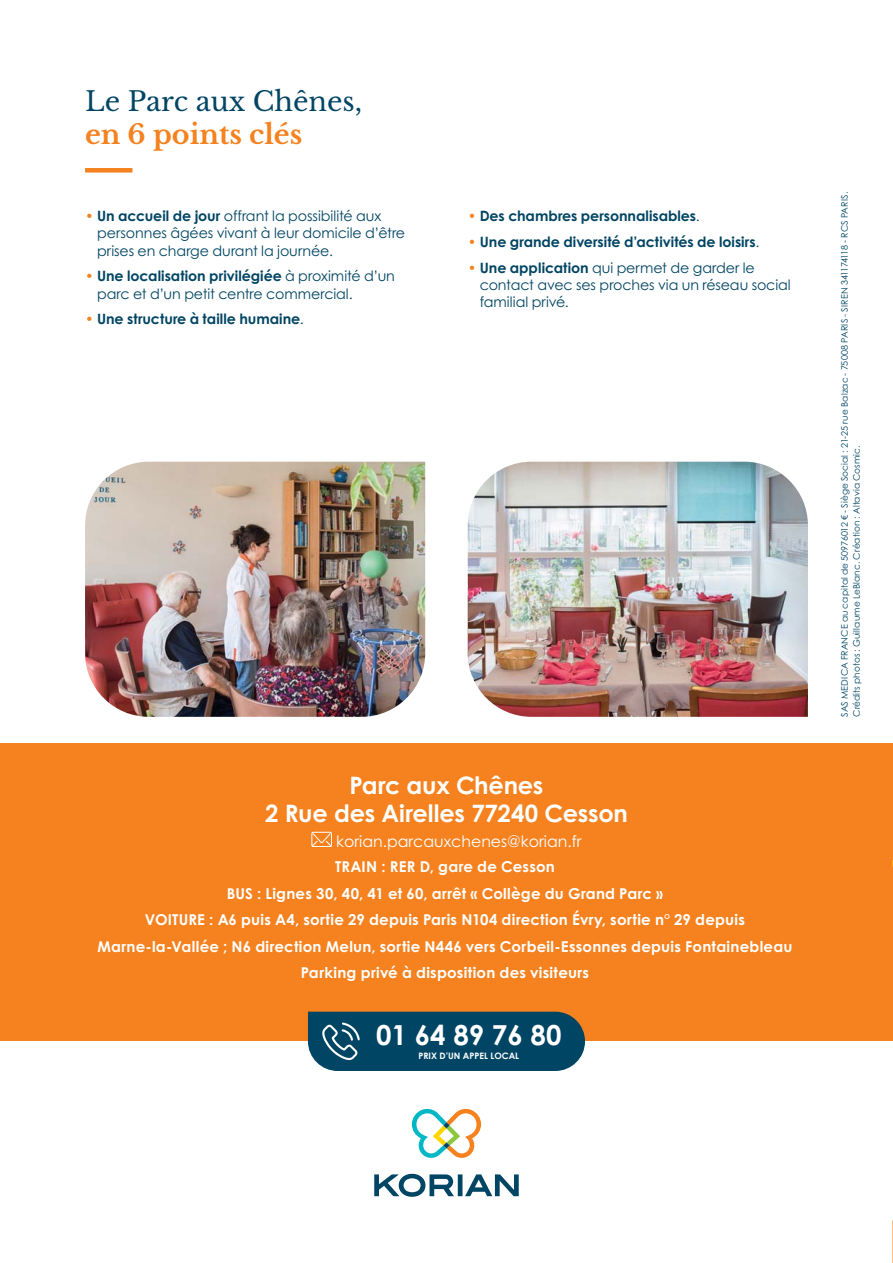
<style>
.page{position:relative;width:893px;height:1263px;background:#fff}
.page>*{position:absolute;margin:0;border:0;box-sizing:border-box;transform-origin:0 0}
.t1{font:700 27.6px "Century Gothic Std";color:#fff}
.t2{font:27px "Libre Baskerville";color:#004563}
.t3{font:700 27px "Libre Baskerville";color:#f5821f}
.t4{font:700 24px/28.8px "Century Gothic Std";letter-spacing:-.01em;color:#fff;text-align:center}
.t5{font:15.75px "Century Gothic Std";color:#fff}
.t6{font:700 15px/26.5px "Century Gothic Std";letter-spacing:.015em;color:#fff;text-align:center}
.t7{font:14.25px/17.2px "Century Gothic Std";letter-spacing:-.005em;color:#004563}
.t8{font:700 14.25px "Century Gothic Std";color:#004563}
.t9{font:9px/12px "Century Gothic Std";letter-spacing:.01em;color:#004563}
.t10{font:700 8.85px "Century Gothic Std";color:#fff}
.s1{color:#f5821f}
.s2{font-weight:700}
.s3{font-weight:400;color:#f5821f}
.s4{font-weight:400}
</style>
<div class="page">
<img style="left:468px;top:462px;width:340px;height:255px">
<img style="left:85px;top:462px;width:340px;height:255px">
<div style="left:85px;top:168px;width:47px;height:5px;background:#f5821f"></div>
<div style="left:0;top:743px;width:893px;height:297px;background:#f5821f"></div>
<div style="left:308px;top:1012px;width:277px;height:59px;background:#004563"></div>
<svg style="left:412px;top:1109px;width:69px;height:49px"></svg>
<svg style="left:374px;top:1174px;width:145px;height:23px"></svg>
<div style="left:311px;top:832px;width:21px;height:15px;border:1px solid #fff"></div>
<svg style="left:311px;top:833px;width:21px;height:14px"></svg>
<h2 class="t2" style="left:85px;top:89px;width:279px">Le Parc aux Chênes,</h2>
<h2 class="t3" style="left:85px;top:119px;width:219px">en 6 points clés</h2>
<p class="t7" style="left:97px;top:209px;width:310px;text-indent:-12px"><span class="s1">•</span> <span class="s2">Un accueil de jour</span> offrant la possibilité aux personnes âgées vivant à leur domicile d’être prises en charge durant la journée.</p>
<p class="t7" style="left:97px;top:269px;width:299px;text-indent:-12px"><span class="s1">•</span> <span class="s2">Une localisation privilégiée</span> à proximité d’un parc et d’un petit centre commercial.</p>
<p class="t8" style="left:85px;top:314px;width:220px"><span class="s3">•</span> Une structure à taille humaine<span class="s4">.</span></p>
<p class="t8" style="left:468px;top:211px;width:234px"><span class="s3">•</span> Des chambres personnalisables<span class="s4">.</span></p>
<p class="t8" style="left:468px;top:236px;width:293px"><span class="s3">•</span> Une grande diversité d’activités de loisirs<span class="s4">.</span></p>
<p class="t7" style="left:480px;top:261px;width:312px;text-indent:-12px"><span class="s1">•</span> <span class="s2">Une application</span> qui permet de garder le contact avec ses proches via un réseau social familial privé.</p>
<h3 class="t4" style="left:265px;top:773px;width:364px">Parc aux Chênes<br>2 Rue des Airelles 77240 Cesson</h3>
<p class="t5" style="left:336px;top:835px;width:247px">korian.parcauxchenes@korian.fr</p>
<p class="t6" style="left:97px;top:855px;width:697px">TRAIN : RER D, gare de Cesson<br>BUS : Lignes 30, 40, 41 et 60, arrêt « Collège du Grand Parc »<br>VOITURE : A6 puis A4, sortie 29 depuis Paris N104 direction Évry, sortie n° 29 depuis Marne-la-Vallée ; N6 direction Melun, sortie N446 vers Corbeil-Essonnes depuis Fontainebleau Parking privé à disposition des visiteurs</p>
<h1 class="t1" style="left:376px;top:1025px;width:187px">01 64 89 76 80</h1>
<p class="t10" style="left:418px;top:1053px;width:102px">PRIX D’UN APPEL LOCAL</p>
<p class="t9" style="left:839px;top:717px;width:526px;rotate:-90deg">SAS MEDICA FRANCE au capital de 50976012 € - Siège Social : 21-25 rue Balzac - 75008 PARIS - SIREN 341174118 - RCS PARIS.<br>Crédits photos : Guillaume LeBlanc. Création : Altavia Cosmic.</p>
</div>
